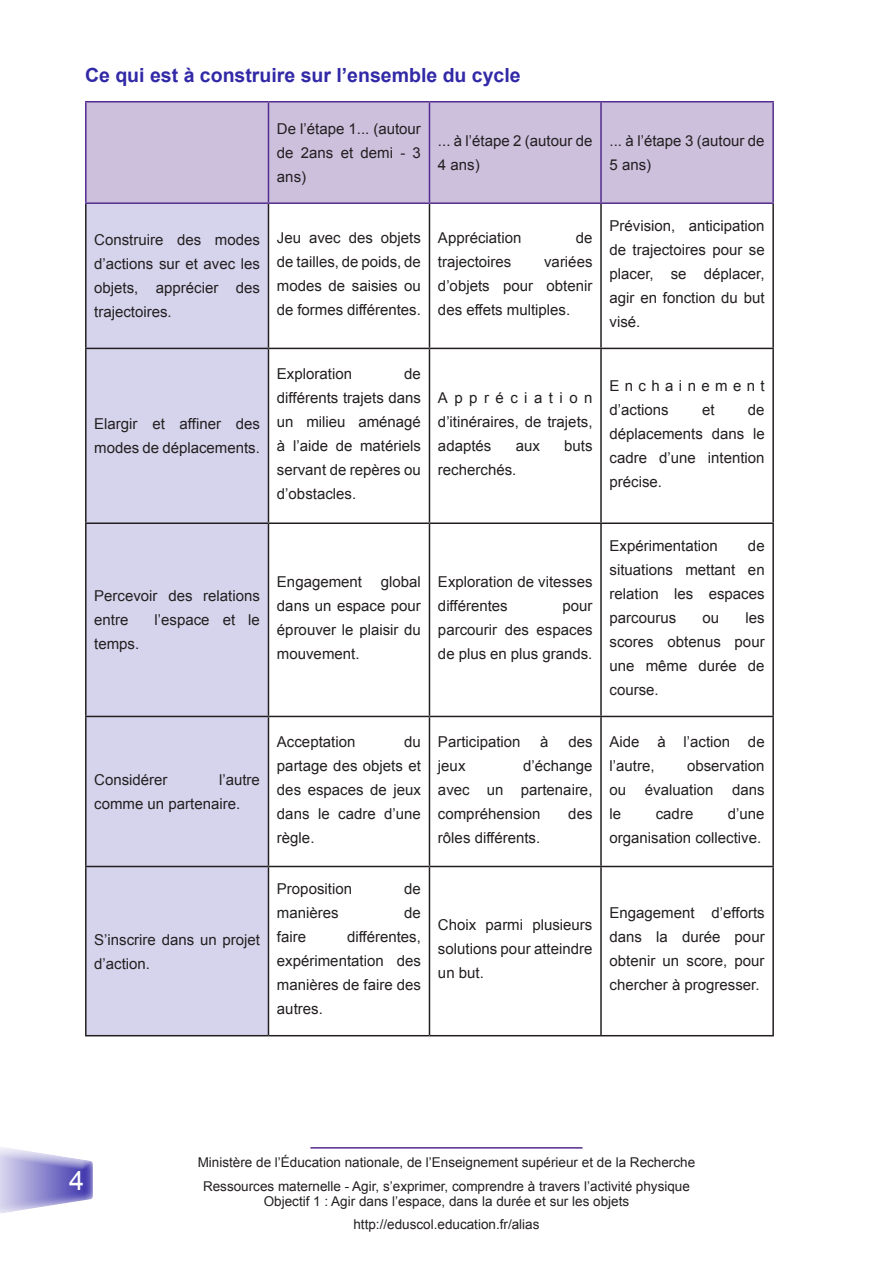
<style>
.page{position:relative;width:893px;height:1263px;background:#fff}
.page>*{position:absolute;margin:0;border:0;box-sizing:border-box;transform-origin:0 0}
.t1{font:27px "Arial";color:#fff}
.Titre2{font:700 19.5px "Arial";color:#3229a7}
.Corps{font:15px/24px "Arial";color:#231f20;text-align:justify}
.Corps-2{font:15px/24px "Arial";letter-spacing:.36em;color:#231f20}
.t2{font:13.5px/23.5px "Arial";color:#231f20;text-align:center}
</style>
<div class="page">
<div style="left:0;top:1154px;width:104px;height:63px;background:#542c8d;opacity:.75"></div>
<hr style="left:310px;top:1147px;width:272px;height:1px;background:#542c8d">
<div style="left:87px;top:102px;width:685px;height:100px;background:#ccc0dd"></div>
<div style="left:87px;top:204px;width:181px;height:831px;background:#d6d4ed"></div>
<hr style="left:268px;top:102px;width:1px;height:100px;background:#542c8d">
<hr style="left:429px;top:102px;width:1px;height:100px;background:#542c8d">
<hr style="left:600px;top:102px;width:2px;height:100px;background:#542c8d">
<hr style="left:85px;top:204px;width:2px;height:144px;background:#231f20">
<hr style="left:268px;top:204px;width:1px;height:144px;background:#231f20">
<hr style="left:429px;top:204px;width:1px;height:144px;background:#231f20">
<hr style="left:600px;top:204px;width:2px;height:144px;background:#231f20">
<hr style="left:772px;top:204px;width:2px;height:144px;background:#231f20">
<hr style="left:85px;top:348px;width:183px;height:1px;background:#231f20">
<hr style="left:85px;top:349px;width:2px;height:173px;background:#231f20">
<hr style="left:268px;top:348px;width:161px;height:1px;background:#231f20">
<hr style="left:268px;top:349px;width:1px;height:173px;background:#231f20">
<hr style="left:429px;top:348px;width:172px;height:1px;background:#231f20">
<hr style="left:429px;top:349px;width:1px;height:173px;background:#231f20">
<hr style="left:601px;top:348px;width:173px;height:1px;background:#231f20">
<hr style="left:600px;top:349px;width:2px;height:173px;background:#231f20">
<hr style="left:772px;top:349px;width:2px;height:173px;background:#231f20">
<hr style="left:85px;top:522px;width:183px;height:2px;background:#231f20">
<hr style="left:85px;top:524px;width:2px;height:192px;background:#231f20">
<hr style="left:268px;top:522px;width:161px;height:2px;background:#231f20">
<hr style="left:268px;top:524px;width:1px;height:192px;background:#231f20">
<hr style="left:429px;top:522px;width:172px;height:2px;background:#231f20">
<hr style="left:429px;top:524px;width:1px;height:192px;background:#231f20">
<hr style="left:601px;top:522px;width:173px;height:2px;background:#231f20">
<hr style="left:600px;top:524px;width:2px;height:192px;background:#231f20">
<hr style="left:772px;top:524px;width:2px;height:192px;background:#231f20">
<hr style="left:85px;top:716px;width:183px;height:1px;background:#231f20">
<hr style="left:85px;top:717px;width:2px;height:149px;background:#231f20">
<hr style="left:268px;top:716px;width:161px;height:1px;background:#231f20">
<hr style="left:268px;top:717px;width:1px;height:149px;background:#231f20">
<hr style="left:429px;top:716px;width:172px;height:1px;background:#231f20">
<hr style="left:429px;top:717px;width:1px;height:149px;background:#231f20">
<hr style="left:601px;top:716px;width:173px;height:1px;background:#231f20">
<hr style="left:600px;top:717px;width:2px;height:149px;background:#231f20">
<hr style="left:772px;top:717px;width:2px;height:149px;background:#231f20">
<hr style="left:85px;top:866px;width:183px;height:1px;background:#231f20">
<hr style="left:85px;top:867px;width:2px;height:168px;background:#231f20">
<hr style="left:268px;top:866px;width:161px;height:1px;background:#231f20">
<hr style="left:268px;top:867px;width:1px;height:168px;background:#231f20">
<hr style="left:429px;top:866px;width:172px;height:1px;background:#231f20">
<hr style="left:429px;top:867px;width:1px;height:168px;background:#231f20">
<hr style="left:601px;top:866px;width:173px;height:1px;background:#231f20">
<hr style="left:600px;top:867px;width:2px;height:168px;background:#231f20">
<hr style="left:772px;top:867px;width:2px;height:168px;background:#231f20">
<hr style="left:85px;top:1035px;width:183px;height:1px;background:#231f20">
<hr style="left:268px;top:1035px;width:161px;height:1px;background:#231f20">
<hr style="left:429px;top:1035px;width:172px;height:1px;background:#231f20">
<hr style="left:601px;top:1035px;width:173px;height:1px;background:#231f20">
<hr style="left:85px;top:101px;width:183px;height:1px;background:#542c8d">
<hr style="left:85px;top:102px;width:2px;height:100px;background:#542c8d">
<hr style="left:268px;top:101px;width:161px;height:1px;background:#542c8d">
<hr style="left:429px;top:101px;width:172px;height:1px;background:#542c8d">
<hr style="left:601px;top:101px;width:173px;height:1px;background:#542c8d">
<hr style="left:772px;top:102px;width:2px;height:100px;background:#542c8d">
<hr style="left:85px;top:202px;width:183px;height:2px;background:#542c8d">
<hr style="left:268px;top:202px;width:161px;height:2px;background:#542c8d">
<hr style="left:429px;top:202px;width:172px;height:2px;background:#542c8d">
<hr style="left:601px;top:202px;width:173px;height:2px;background:#542c8d">
<h2 class="Titre2" style="left:85px;top:63px;width:437px">Ce qui est à construire sur l’ensemble du cycle</h2>
<p class="Corps" style="left:277px;top:117px;width:145px">De l’étape 1... (autour de 2ans et demi - 3 ans)</p>
<p class="Corps" style="left:438px;top:129px;width:156px">... à l’étape 2 (autour de<br>4 ans)</p>
<p class="Corps" style="left:609px;top:129px;width:157px">... à l’étape 3 (autour de<br>5 ans)</p>
<p class="Corps" style="left:94px;top:228px;width:167px">Construire des modes d’actions sur et avec les objets, apprécier des trajectoires.</p>
<p class="Corps" style="left:277px;top:226px;width:145px">Jeu avec des objets de tailles, de poids, de modes de saisies ou de formes différentes.</p>
<p class="Corps" style="left:438px;top:226px;width:85px">Appréciation</p>
<p class="Corps" style="left:576px;top:226px;width:18px">de</p>
<p class="Corps" style="left:438px;top:250px;width:156px;text-indent:106px">variées d’objets pour obtenir des effets multiples.</p>
<p class="Corps" style="left:438px;top:250px;width:75px">trajectoires</p>
<p class="Corps" style="left:94px;top:412px;width:167px">Elargir et affiner des modes de déplacements.</p>
<p class="Corps" style="left:277px;top:362px;width:145px;text-indent:127px">de différents trajets dans un milieu aménagé à l’aide de matériels servant de repères ou d’obstacles.</p>
<p class="Corps" style="left:277px;top:362px;width:77px">Exploration</p>
<p class="Corps" style="left:438px;top:386px;width:156px">Appréciation d’itinéraires, de trajets, adaptés</p>
<p class="Corps" style="left:516px;top:434px;width:26px">aux</p>
<p class="Corps" style="left:564px;top:434px;width:30px">buts</p>
<p class="Corps" style="left:438px;top:458px;width:80px">recherchés.</p>
<p class="Corps" style="left:94px;top:584px;width:167px">Percevoir des relations entre</p>
<p class="Corps" style="left:155px;top:608px;width:107px">l’espace et le</p>
<p class="Corps" style="left:94px;top:632px;width:47px">temps.</p>
<p class="Corps" style="left:277px;top:570px;width:145px;text-indent:104px">global dans un espace pour éprouver le plaisir du mouvement.</p>
<p class="Corps" style="left:438px;top:570px;width:156px">Exploration de vitesses différentes</p>
<p class="Corps" style="left:277px;top:570px;width:87px">Engagement</p>
<p class="Corps" style="left:438px;top:594px;width:156px;text-indent:124px">pour parcourir des espaces de plus en plus grands.</p>
<p class="Corps" style="left:94px;top:768px;width:75px">Considérer</p>
<p class="Corps" style="left:94px;top:768px;width:167px;text-indent:125px">l’autre comme un partenaire.</p>
<p class="Corps" style="left:94px;top:927px;width:167px">S’inscrire dans un projet d’action.</p>
<p class="Corps" style="left:277px;top:730px;width:145px;text-indent:127px">du partage des objets et des espaces de jeux dans le cadre d’une règle.</p>
<p class="Corps" style="left:438px;top:730px;width:84px">Participation</p>
<p class="Corps" style="left:540px;top:730px;width:10px">à</p>
<p class="Corps" style="left:568px;top:730px;width:26px">des</p>
<p class="Corps" style="left:277px;top:730px;width:80px">Acceptation</p>
<p class="Corps" style="left:438px;top:754px;width:156px;text-indent:85px">d’échange avec un partenaire, compréhension</p>
<p class="Corps" style="left:438px;top:754px;width:29px">jeux</p>
<p class="Corps" style="left:568px;top:802px;width:26px">des</p>
<p class="Corps" style="left:438px;top:826px;width:104px">rôles différents.</p>
<p class="Corps" style="left:277px;top:877px;width:77px">Proposition</p>
<p class="Corps" style="left:404px;top:877px;width:18px">de</p>
<p class="Corps" style="left:277px;top:901px;width:63px">manières</p>
<p class="Corps" style="left:404px;top:901px;width:18px">de</p>
<p class="Corps" style="left:277px;top:925px;width:31px">faire</p>
<p class="Corps" style="left:277px;top:925px;width:145px;text-indent:70px">différentes, expérimentation des manières de faire des autres.</p>
<p class="Corps" style="left:438px;top:913px;width:156px">Choix parmi plusieurs solutions pour atteindre un but.</p>
<p class="Corps" style="left:609px;top:214px;width:157px">Prévision, anticipation de trajectoires pour se placer, se déplacer, agir en fonction du but visé.</p>
<p class="Corps-2" style="left:609px;top:374px;width:157px">Enchainement d’actions</p>
<p class="Corps" style="left:609px;top:398px;width:157px;text-indent:138px">de déplacements dans le cadre d’une intention précise.</p>
<p class="Corps" style="left:702px;top:398px;width:14px">et</p>
<p class="Corps" style="left:609px;top:534px;width:110px">Expérimentation</p>
<p class="Corps" style="left:609px;top:534px;width:157px;text-indent:138px">de situations mettant en relation les espaces parcourus</p>
<p class="Corps" style="left:609px;top:606px;width:157px;text-indent:136px">les scores obtenus pour une même durée de course.</p>
<p class="Corps" style="left:702px;top:606px;width:18px">ou</p>
<p class="Corps" style="left:609px;top:730px;width:157px">Aide à l’action de l’autre,</p>
<p class="Corps" style="left:687px;top:754px;width:79px">observation</p>
<p class="Corps" style="left:609px;top:778px;width:18px">ou</p>
<p class="Corps" style="left:645px;top:778px;width:70px">évaluation</p>
<p class="Corps" style="left:732px;top:778px;width:34px">dans</p>
<p class="Corps" style="left:609px;top:802px;width:13px">le</p>
<p class="Corps" style="left:656px;top:802px;width:39px">cadre</p>
<p class="Corps" style="left:609px;top:802px;width:157px;text-align:right">d’une<br>organisation collective.</p>
<p class="Corps" style="left:609px;top:901px;width:157px">Engagement d’efforts dans la durée pour obtenir un score, pour chercher à progresser.</p>
<h1 class="t1" style="left:69px;top:1162px;width:17px">4</h1>
<p class="t2" style="left:198px;top:1151px;width:499px">Ministère de l’Éducation nationale, de l’Enseignement supérieur et de la Recherche<br>Ressources maternelle - Agir, s’exprimer, comprendre à travers l’activité physique</p>
<p class="t2" style="left:264px;top:1189px;width:367px">Objectif 1 : Agir dans l’espace, dans la durée et sur les objets http://eduscol.education.fr/alias</p>
</div>
